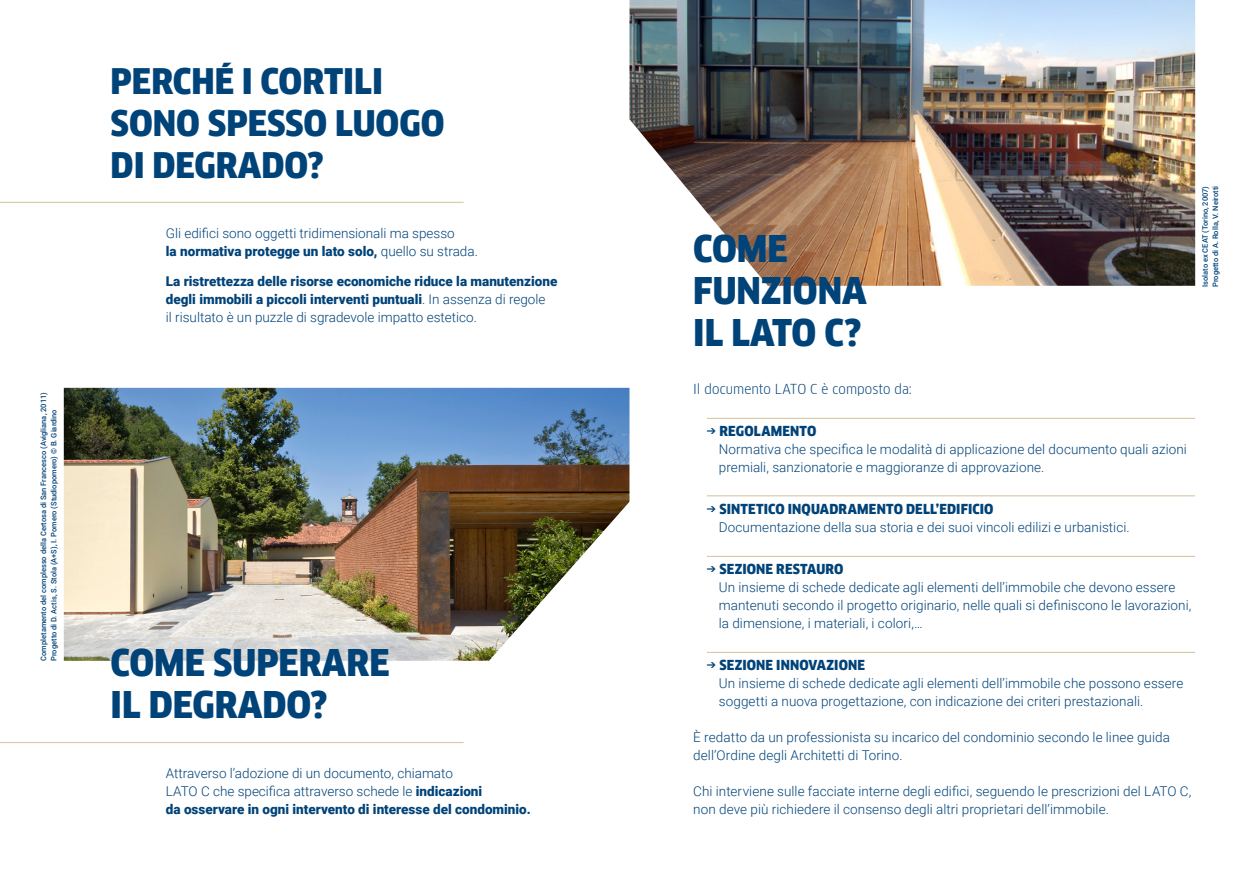
<style>
.page{position:relative;width:1259px;height:893px;background:#fff}
.page>*{position:absolute;margin:0;border:0;box-sizing:border-box;transform-origin:0 0}
.t1{font:900 36px/42px "Clan Offc Narr";color:#004379}
.t2{font:900 34.5px/42px "Clan Offc Narr";color:#004379}
.t3{font:300 13.5px/18px "Roboto";letter-spacing:.005em;color:#004379}
.t4{font:900 13.5px/18px "Roboto";color:#004379}
.t5{font:900 13.5px "Clan Offc Narr";letter-spacing:.01em;color:#004379}
.t6{font:13.5px "Clan Offc Narr";letter-spacing:.005em;color:#004379}
.t7{font:500 7.5px/10.5px "Roboto";color:#004379}
.s1{font-weight:900}
.s2{font-weight:300}
</style>
<div class="page">
<img style="left:64px;top:388px;width:565px;height:273px">
<img style="left:629px;top:0;width:566px;height:286px">
<hr style="left:0;top:202px;width:463px;height:1px;background:#d7caa5">
<hr style="left:0;top:742px;width:463px;height:1px;background:#d7caa5">
<hr style="left:707px;top:652px;width:488px;height:1px;background:#d7caa5">
<hr style="left:707px;top:556px;width:488px;height:1px;background:#d7caa5">
<hr style="left:707px;top:495px;width:488px;height:1px;background:#d7caa5">
<hr style="left:707px;top:418px;width:488px;height:1px;background:#d7caa5">
<p class="t7" style="left:38px;top:661px;width:270px;rotate:-90deg">Completamento del complesso della Certosa di San Francesco (Avigliana, 2011)<br>Progetto di D. Actis, S. Stola (A+S), I. Pomero (Studiopomero) © B. Giardino</p>
<h2 class="t2" style="left:111px;top:61px;width:335px">PERCHÉ I CORTILI<br>SONO SPESSO LUOGO<br>DI DEGRADO?</h2>
<p class="t3" style="left:166px;top:223px;width:313px">Gli edifici sono oggetti tridimensionali ma spesso<br><span class="s1">la normativa protegge un lato solo,</span> quello su strada.</p>
<p class="t4" style="left:166px;top:271px;width:393px">La ristrettezza delle risorse economiche riduce la manutenzione degli immobili a piccoli interventi puntuali<span class="s2">. In assenza di regole<br>il risultato è un puzzle di sgradevole impatto estetico.</span></p>
<h1 class="t1" style="left:111px;top:642px;width:280px">COME SUPERARE<br>IL DEGRADO?</h1>
<p class="t3" style="left:166px;top:763px;width:366px">Attraverso l’adozione di un documento, chiamato<br>LATO C che specifica attraverso schede le <span class="s1">indicazioni<br>da osservare in ogni intervento di interesse del condominio.</span></p>
<h1 class="t1" style="left:693px;top:228px;width:175px">COME<br>FUNZIONA<br>IL LATO C?</h1>
<p class="t7" style="left:1199px;top:287px;width:103px;rotate:-90deg">Isolato ex CEAT (Torino, 2007)<br>Progetto di A. Rolla, V. Neirotti</p>
<p class="t6" style="left:693px;top:381px;width:220px">Il documento LATO C è composto da:</p>
<p class="t5" style="left:706px;top:423px;width:112px"><sup>→</sup> REGOLAMENTO</p>
<p class="t3" style="left:719px;top:439px;width:470px">Normativa che specifica le modalità di applicazione del documento quali azioni premiali, sanzionatorie e maggioranze di approvazione.</p>
<p class="t5" style="left:706px;top:501px;width:289px"><sup>→</sup> SINTETICO INQUADRAMENTO DELL’EDIFICIO</p>
<p class="t3" style="left:719px;top:517px;width:412px">Documentazione della sua storia e dei suoi vincoli edilizi e urbanistici.</p>
<p class="t5" style="left:706px;top:561px;width:139px"><sup>→</sup> SEZIONE RESTAURO</p>
<p class="t3" style="left:719px;top:577px;width:474px">Un insieme di schede dedicate agli elementi dell’immobile che devono essere mantenuti secondo il progetto originario, nelle quali si definiscono le lavorazioni, la dimensione, i materiali, i colori,…</p>
<p class="t5" style="left:706px;top:657px;width:161px"><sup>→</sup> SEZIONE INNOVAZIONE</p>
<p class="t3" style="left:719px;top:673px;width:466px">Un insieme di schede dedicate agli elementi dell’immobile che possono essere soggetti a nuova progettazione, con indicazione dei criteri prestazionali.</p>
<p class="t3" style="left:693px;top:727px;width:478px">È redatto da un professionista su incarico del condominio secondo le linee guida dell’Ordine degli Architetti di Torino.</p>
<p class="t3" style="left:693px;top:781px;width:500px">Chi interviene sulle facciate interne degli edifici, seguendo le prescrizioni del LATO C, non deve più richiedere il consenso degli altri proprietari dell’immobile.</p>
</div>
